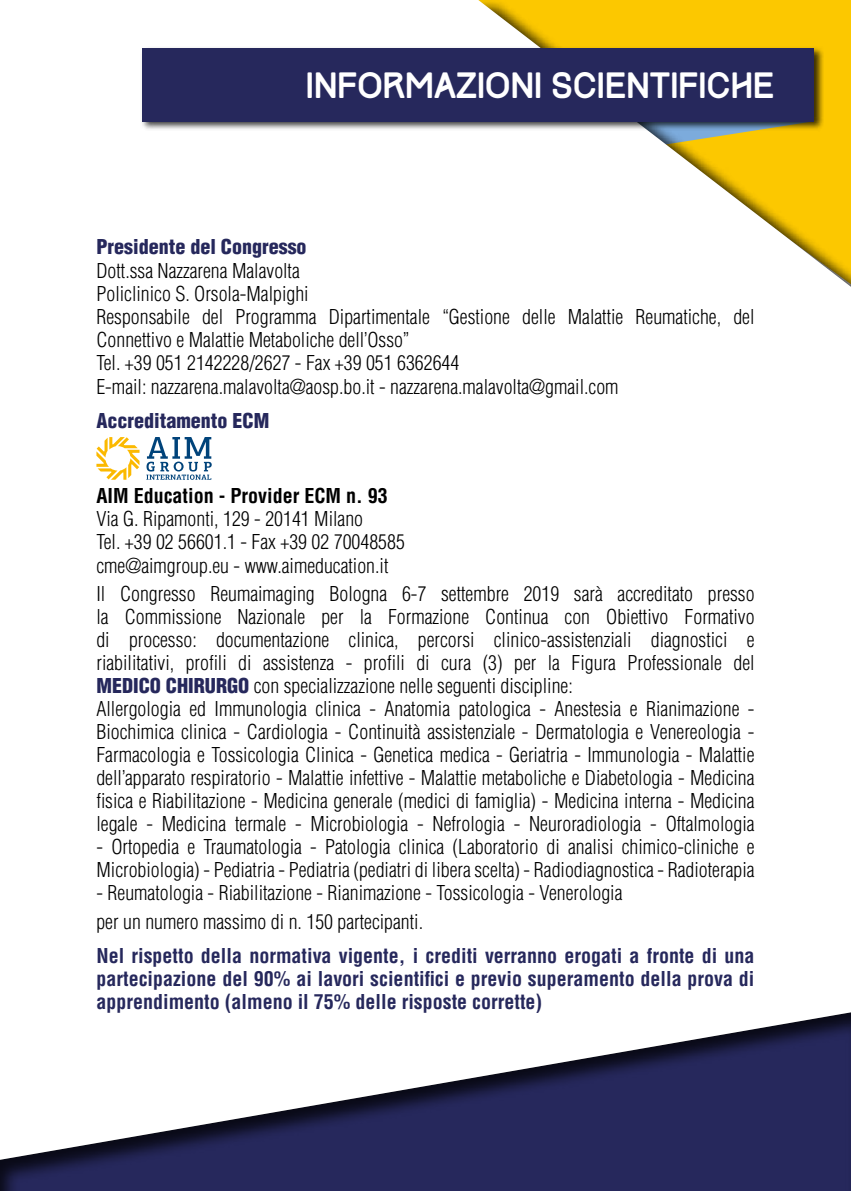
<style>
.page{position:relative;width:851px;height:1191px;background:#fff}
.page>*{position:absolute;margin:0;border:0;box-sizing:border-box;transform-origin:0 0}
.t1{font:32px "Track";color:#fff}
.t2{font:300 condensed 20px/23px "Helvetica";color:#000}
.t3{font:700 condensed 20px/23px "Helvetica";color:#26285c;text-align:justify}
.t4{font:900 condensed 20px "Helvetica";color:#26285c}
.t5{font:700 condensed 20px "Helvetica";color:#000}
.s1{font-weight:900;color:#26285c}
</style>
<div class="page">
<svg style="left:139px;top:0;width:711px;height:465px"></svg>
<div style="left:140px;top:46px;width:683px;height:86px;background:#000;opacity:.75"></div>
<div style="left:142px;top:48px;width:672px;height:73px;background:#26285c"></div>
<div style="left:0;top:1009px;width:850px;height:182px;background:#000;opacity:.75"></div>
<svg style="left:96px;top:437px;width:43px;height:43px"></svg>
<svg style="left:146px;top:437px;width:66px;height:43px"></svg>
<h1 class="t1" style="left:306px;top:65px;width:470px">INFORMAZIONI SCIENTIFICHE</h1>
<p class="t4" style="left:96px;top:235px;width:211px">Presidente del Congresso</p>
<p class="t2" style="left:96px;top:259px;width:659px">Dott.ssa Nazzarena Malavolta<br>Policlinico S. Orsola-Malpighi<br>Responsabile del Programma Dipartimentale “Gestione delle Malattie Reumatiche, del Connettivo e Malattie Metaboliche dell’Osso”<br>Tel. +39 051 2142228/2627 - Fax +39 051 6362644<br>E-mail: nazzarena.malavolta@aosp.bo.it - nazzarena.malavolta@gmail.com</p>
<p class="t4" style="left:96px;top:408px;width:174px">Accreditamento ECM</p>
<p class="t5" style="left:96px;top:483px;width:293px">AIM Education - Provider ECM n. 93</p>
<p class="t2" style="left:96px;top:507px;width:310px">Via G. Ripamonti, 129 - 20141 Milano<br>Tel. +39 02 56601.1 - Fax +39 02 70048585 cme@aimgroup.eu - www.aimeducation.it</p>
<p class="t2" style="left:96px;top:582px;width:659px">Il Congresso Reumaimaging Bologna 6-7 settembre 2019 sarà accreditato presso la Commissione Nazionale per la Formazione Continua con Obiettivo Formativo di processo: documentazione clinica, percorsi clinico-assistenziali diagnostici e riabilitativi, profili di assistenza - profili di cura (3) per la Figura Professionale del <span class="s1">MEDICO CHIRURGO</span> con specializzazione nelle seguenti discipline:<br>Allergologia ed Immunologia clinica - Anatomia patologica - Anestesia e Rianimazione - Biochimica clinica - Cardiologia - Continuità assistenziale - Dermatologia e Venereologia - Farmacologia e Tossicologia Clinica - Genetica medica - Geriatria - Immunologia - Malattie dell’apparato respiratorio - Malattie infettive - Malattie metaboliche e Diabetologia - Medicina fisica e Riabilitazione - Medicina generale (medici di famiglia) - Medicina interna - Medicina legale - Medicina termale - Microbiologia - Nefrologia - Neuroradiologia - Oftalmologia</p>
<p class="t2" style="left:96px;top:835px;width:659px">- Ortopedia e Traumatologia - Patologia clinica (Laboratorio di analisi chimico-cliniche e<br>Microbiologia) - Pediatria - Pediatria (pediatri di libera scelta) - Radiodiagnostica - Radioterapia</p>
<p class="t2" style="left:96px;top:878px;width:527px;line-height:28.6px">- Reumatologia - Riabilitazione - Rianimazione - Tossicologia - Venerologia per un numero massimo di n. 150 partecipanti.</p>
<p class="t3" style="left:96px;top:944px;width:659px">Nel rispetto della normativa vigente, i crediti verranno erogati a fronte di una partecipazione del 90% ai lavori scientifici e previo superamento della prova di apprendimento (almeno il 75% delle risposte corrette)</p>
</div>
